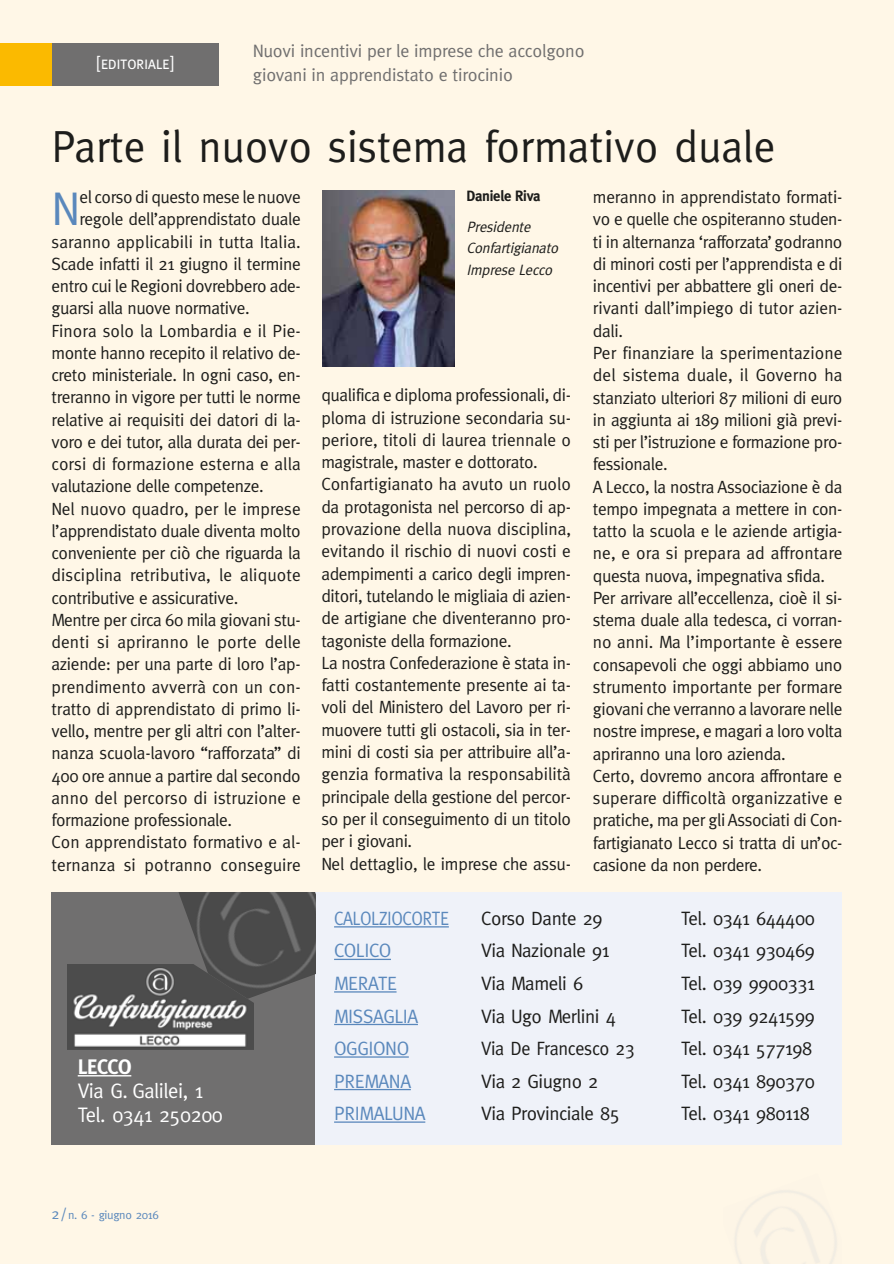
<style>
.page{position:relative;width:894px;height:1264px;background:#fff}
.page>*{position:absolute;margin:0;border:0;box-sizing:border-box;transform-origin:0 0}
.t1{font:47.4px "Meta";color:#5a88bc}
.t2{font:45px "Meta";color:#1d1d1b;scale:.96 1}
.t3{font:21px/24px "Meta";letter-spacing:-.02em;color:#fff}
.t4{font:700 21px "Meta";letter-spacing:-.02em;color:#fff}
.t5{font:19.35px "Meta";letter-spacing:-.02em;color:#1d1d1b}
.t6{font:19.35px "Meta";letter-spacing:-.02em;color:#5a88bc}
.t7{font:19.35px "Meta";letter-spacing:-.02em;color:#1d1d1b;scale:.94 1}
.t8{font:19.35px "Meta";letter-spacing:-.02em;color:#5a88bc;scale:.9 1}
.t9{font:18px/24px "Meta";letter-spacing:-.01em;color:#706f6f}
.t10{font:18px "Meta Caps";letter-spacing:-.03em;color:#fff}
.t11{font:17.7px/22.2px "Meta";letter-spacing:-.02em;color:#1d1d1b}
.t12{font:17.7px "Meta";letter-spacing:.005em;color:#1d1d1b}
.t13{font:17.7px "Meta";color:#1d1d1b}
.t14{font:italic 15px/21.8px "Meta";color:#1d1d1b}
.t15{font:700 15px "Meta";letter-spacing:-.015em;color:#1d1d1b}
.t16{font:12px "Meta";letter-spacing:-.025em;color:#5a88bc}
.s1{font-size:15px}
</style>
<div class="page">
<div style="left:0;top:0;width:893px;height:1264px;background:#fff7e7"></div>
<div style="left:52px;top:43px;width:167px;height:43px;background:#706f6f"></div>
<div style="left:0;top:43px;width:52px;height:43px;background:#fbba00"></div>
<img style="left:323px;top:190px;width:131px;height:177px">
<div style="left:52px;top:892px;width:790px;height:252px;background:#eff2f9"></div>
<hr style="left:334px;top:926px;width:115px;height:1px;background:#5a88bc">
<hr style="left:334px;top:959px;width:57px;height:1px;background:#5a88bc">
<hr style="left:334px;top:991px;width:63px;height:1px;background:#5a88bc">
<hr style="left:334px;top:1024px;width:84px;height:1px;background:#5a88bc">
<hr style="left:334px;top:1056px;width:75px;height:2px;background:#5a88bc">
<hr style="left:334px;top:1089px;width:77px;height:1px;background:#5a88bc">
<hr style="left:334px;top:1121px;width:91px;height:2px;background:#5a88bc">
<div style="left:52px;top:892px;width:263px;height:252px;background:#706f6f"></div>
<img style="left:178px;top:892px;width:137px;height:93px">
<svg style="left:178px;top:954px;width:109px;height:96px"></svg>
<img style="left:67px;top:964px;width:186px;height:86px">
<hr style="left:78px;top:1075px;width:53px;height:1px;background:#fff">
<p class="t10" style="left:97px;top:52px;width:79px">[editoriale]</p>
<p class="t9" style="left:253px;top:40px;width:333px">Nuovi incentivi per le imprese che accolgono giovani in apprendistato e tirocinio</p>
<h2 class="t2" style="left:52px;top:129px;width:755px">Parte il nuovo sistema formativo duale</h2>
<p class="t15" style="left:466px;top:190px;width:75px">Daniele Riva</p>
<p class="t14" style="left:466px;top:217px;width:96px">Presidente<br>Confartigianato<br>Imprese Lecco</p>
<h1 class="t1" style="left:52px;top:190px;width:31px">N</h1>
<p class="t11" style="left:79px;top:187px;width:223px">el corso di questo mese le nuove</p>
<p class="t11" style="left:593px;top:187px;width:251px">meranno in apprendistato formati&shy;vo e quelle che ospiteranno studen&shy;ti in alternanza ‘rafforzata’ godranno di minori costi per l’apprendista e di incentivi per abbattere gli oneri de&shy;rivanti dall’impiego di tutor azien&shy;dali.<br>Per finanziare la sperimentazione del sistema duale, il Governo ha stanziato ulteriori 87 milioni di euro in aggiunta ai 189 milioni già previ&shy;sti per l’istruzione e formazione pro&shy;fessionale.<br>A Lecco, la nostra Associazione è da tempo impegnata a mettere in con&shy;tatto la scuola e le aziende artigia&shy;ne, e ora si prepara ad affrontare questa nuova, impegnativa sfida.<br>Per arrivare all’eccellenza, cioè il si&shy;stema duale alla tedesca, ci vorran&shy;no anni. Ma l’importante è essere consapevoli che oggi abbiamo uno strumento importante per formare giovani che verranno a lavorare nelle nostre imprese, e magari a loro volta apriranno una loro azienda.<br>Certo, dovremo ancora affrontare e superare difficoltà organizzative e pratiche, ma per gli Associati di Con&shy;fartigianato Lecco si tratta di un’oc&shy;casione da non perdere.</p>
<p class="t11" style="left:79px;top:210px;width:223px">regole dell’apprendistato duale</p>
<p class="t12" style="left:52px;top:235px;width:251px">saranno applicabili in tutta Italia.</p>
<p class="t11" style="left:52px;top:254px;width:251px">Scade infatti il 21 giugno il termine</p>
<p class="t11" style="left:52px;top:276px;width:251px">entro cui le Regioni dovrebbero ade-</p>
<p class="t11" style="left:52px;top:299px;width:200px">guarsi alla nuove normative.</p>
<p class="t12" style="left:52px;top:324px;width:251px">Finora solo la Lombardia e il Pie-</p>
<p class="t11" style="left:52px;top:343px;width:251px">monte hanno recepito il relativo de-</p>
<p class="t11" style="left:52px;top:365px;width:251px">creto ministeriale. In ogni caso, en-</p>
<p class="t11" style="left:52px;top:387px;width:251px">treranno in vigore per tutti le norme</p>
<p class="t11" style="left:52px;top:410px;width:251px">relative ai requisiti dei datori di la-</p>
<p class="t11" style="left:52px;top:432px;width:251px">voro e dei tutor, alla durata dei per-</p>
<p class="t12" style="left:52px;top:457px;width:251px">corsi di formazione esterna e alla</p>
<p class="t11" style="left:52px;top:476px;width:214px">valutazione delle competenze.</p>
<p class="t12" style="left:52px;top:502px;width:251px">Nel nuovo quadro, per le imprese</p>
<p class="t11" style="left:52px;top:521px;width:251px">l’apprendistato duale diventa molto</p>
<p class="t11" style="left:52px;top:543px;width:251px">conveniente per ciò che riguarda la</p>
<p class="t12" style="left:52px;top:568px;width:251px">disciplina retributiva, le aliquote</p>
<p class="t11" style="left:52px;top:588px;width:188px">contributive e assicurative.</p>
<p class="t11" style="left:52px;top:610px;width:251px">Mentre per circa 60 mila giovani stu-</p>
<p class="t12" style="left:52px;top:635px;width:251px">denti si apriranno le porte delle</p>
<p class="t11" style="left:52px;top:654px;width:251px">aziende: per una parte di loro l’ap-</p>
<p class="t12" style="left:52px;top:680px;width:251px">prendimento avverrà con un con-</p>
<p class="t11" style="left:52px;top:699px;width:251px">tratto di apprendistato di primo li-</p>
<p class="t11" style="left:52px;top:721px;width:251px">vello, mentre per gli altri con l’alter-</p>
<p class="t11" style="left:52px;top:743px;width:251px">nanza scuola-lavoro “rafforzata” di</p>
<p class="t11" style="left:52px;top:766px;width:251px">400 ore annue a partire dal secondo</p>
<p class="t12" style="left:52px;top:791px;width:251px">anno del percorso di istruzione e</p>
<p class="t11" style="left:52px;top:810px;width:182px">formazione professionale.</p>
<p class="t13" style="left:52px;top:835px;width:251px">Con apprendistato formativo e al-</p>
<p class="t12" style="left:52px;top:858px;width:251px">ternanza si potranno conseguire</p>
<p class="t11" style="left:321px;top:385px;width:251px">qualifica e diploma professionali, di&shy;ploma di istruzione secondaria su&shy;periore, titoli di laurea triennale o magistrale, master e dottorato.<br>Confartigianato ha avuto un ruolo da protagonista nel percorso di ap&shy;provazione della nuova disciplina, evitando il rischio di nuovi costi e adempimenti a carico degli impren&shy;ditori, tutelando le migliaia di azien&shy;de artigiane che diventeranno pro&shy;tagoniste della formazione.<br>La nostra Confederazione è stata in&shy;fatti costantemente presente ai ta&shy;voli del Ministero del Lavoro per ri&shy;muovere tutti gli ostacoli, sia in ter&shy;mini di costi sia per attribuire all’a&shy;genzia formativa la responsabilità principale della gestione del percor&shy;so per il conseguimento di un titolo per i giovani.<br>Nel dettaglio, le imprese che assu-</p>
<p class="t4" style="left:78px;top:1058px;width:56px">LECCO</p>
<p class="t3" style="left:78px;top:1080px;width:147px">Via G. Galilei, 1<br>Tel. 0341 250200</p>
<p class="t16" style="left:52px;top:1210px;width:109px"><span class="s1">2 /</span> n. 6 - giugno 2016</p>
<p class="t8" style="left:334px;top:911px;width:129px">CALOLZIOCORTE</p>
<p class="t5" style="left:481px;top:911px;width:123px">Corso Dante 29</p>
<p class="t5" style="left:681px;top:911px;width:135px">Tel. 0341 644400</p>
<p class="t6" style="left:334px;top:943px;width:59px">COLICO</p>
<p class="t5" style="left:481px;top:943px;width:130px">Via Nazionale 91</p>
<p class="t5" style="left:681px;top:943px;width:135px">Tel. 0341 930469</p>
<p class="t6" style="left:334px;top:976px;width:64px">MERATE</p>
<p class="t5" style="left:481px;top:976px;width:103px">Via Mameli 6</p>
<p class="t5" style="left:681px;top:976px;width:135px">Tel. 039 9900331</p>
<p class="t6" style="left:334px;top:1008px;width:86px">MISSAGLIA</p>
<p class="t5" style="left:481px;top:1008px;width:136px">Via Ugo Merlini 4</p>
<p class="t5" style="left:681px;top:1008px;width:135px">Tel. 039 9241599</p>
<p class="t6" style="left:334px;top:1041px;width:77px">OGGIONO</p>
<p class="t7" style="left:481px;top:1041px;width:165px">Via De Francesco 23</p>
<p class="t5" style="left:681px;top:1041px;width:133px">Tel. 0341 577198</p>
<p class="t6" style="left:334px;top:1073px;width:79px">PREMANA</p>
<p class="t5" style="left:481px;top:1073px;width:119px">Via 2 Giugno 2</p>
<p class="t5" style="left:681px;top:1073px;width:135px">Tel. 0341 890370</p>
<p class="t6" style="left:334px;top:1106px;width:93px">PRIMALUNA</p>
<p class="t5" style="left:481px;top:1106px;width:140px">Via Provinciale 85</p>
<p class="t5" style="left:681px;top:1106px;width:130px">Tel. 0341 980118</p>
</div>
